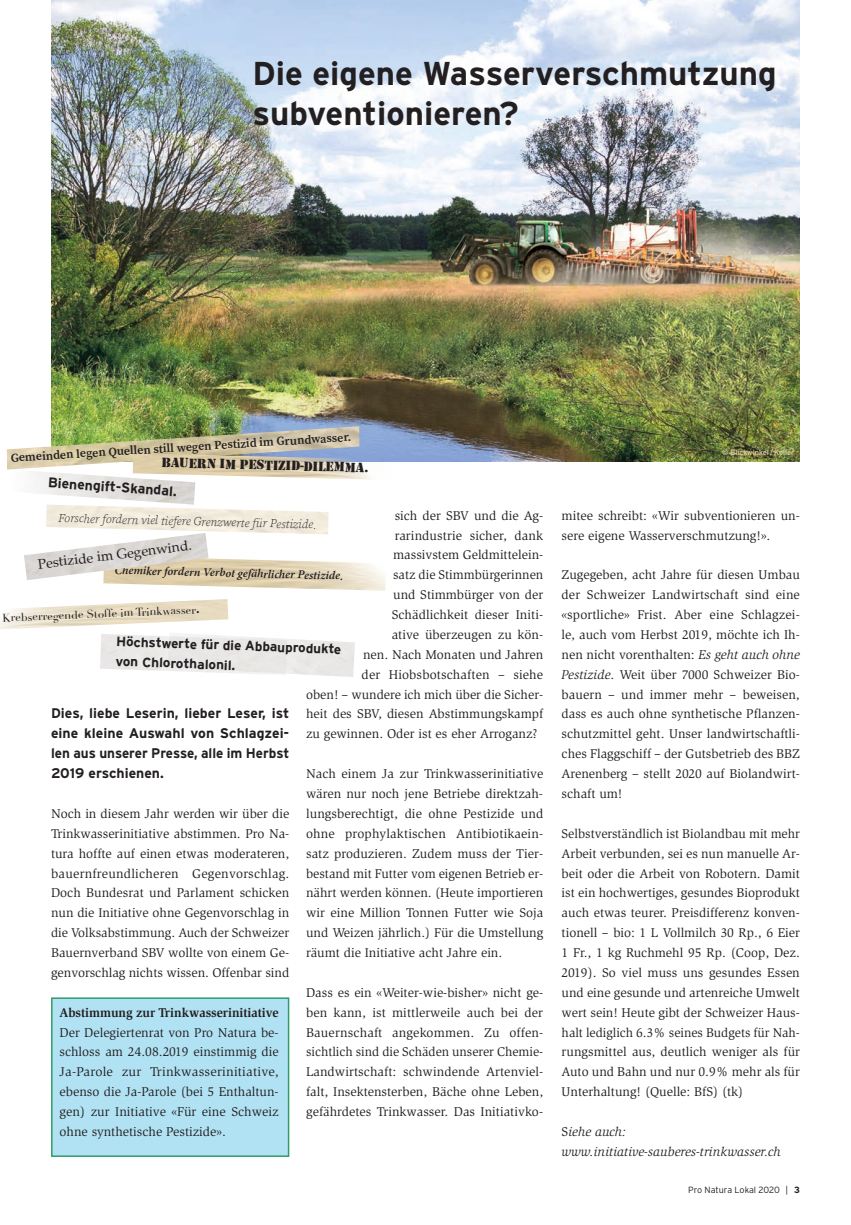
<style>
.page{position:relative;width:851px;height:1225px;background:#fff}
.page>*{position:absolute;margin:0;border:0;box-sizing:border-box;transform-origin:0 0}
._01_Haupttitel{font:700 33px "Interstate";color:#231f20}
._02_Lead{font:700 13.95px/19.8px "Interstate";color:#231f20;text-align:justify}
._02_Lead-2{font:13.95px "Stencil";color:#231f20}
._02_Lead-3{font:13.95px "Palatino";color:#231f20}
._02_Lead-4{font:700 13.5px/19.8px "Interstate";color:#231f20}
._03_Grundtext{font:13.05px/19.8px "Slimbach Std";color:#231f20;text-align:justify}
._02_Lead-5{font:13.05px/19.8px "Slimbach Std";color:#231f20;text-align:justify}
._03_Grundtext-2{font:italic 13.05px "Slimbach Std";color:#231f20}
._02_Lead-6{font:700 13.05px "Slimbach Std";letter-spacing:-.005em;color:#231f20;scale:.95 1}
._02_Lead-7{font:12px "Source Serif Variable";color:#231f20}
._02_Lead-8{font:italic 12px "Source Serif Variable";color:#231f20}
._02_Lead-9{font:italic 600 12px "Minion Pro";color:#231f20}
._02_Lead-10{font:11.25px "Didot";color:#231f20}
.t1{font:300 9px "Interstate";letter-spacing:-.01em;color:#231f20}
._05_Bildlegende{font:7.5px "Interstate";color:#ead3ae}
.s1{font-family:"Stencil"}
.s2{font-style:italic}
.s3{font-style:normal}
.s4{font-weight:700}
</style>
<div class="page">
<img style="left:51px;top:0;width:748px;height:462px">
<img style="left:7px;top:426px;width:352px;height:43px">
<img style="left:24px;top:534px;width:184px;height:46px">
<div style="left:51px;top:997px;width:238px;height:160px;background:#b1e2f3;border:2px solid #008247"></div>
<img style="left:133px;top:453px;width:258px;height:26px">
<img style="left:11px;top:469px;width:184px;height:35px">
<p class="_01_Haupttitel" style="left:252px;top:53px;width:525px">Die eigene Wasserverschmutzung</p>
<p class="_01_Haupttitel" style="left:252px;top:93px;width:268px">subventionieren?</p>
<p class="_02_Lead-7" style="left:10px;top:451px;width:342px;rotate:-4deg">Gemeinden legen Quellen still wegen Pestizid im Grundwasser.</p>
<p class="_02_Lead" style="left:49px;top:472px;width:130px;rotate:4deg">Bienengift-Skandal.</p>
<p class="_02_Lead-8" style="left:58px;top:511px;width:260px;rotate:1deg">Forscher fordern viel tiefere Grenzwerte für Pestizide.</p>
<p class="_02_Lead-3" style="left:36px;top:552px;width:156px;rotate:-7deg">Pestizide im Gegenwind.</p>
<p class="_02_Lead-10" style="left:2px;top:610px;width:199px;rotate:-2deg">Krebserregende Stoffe im Trinkwasser<span class="s1">.</span></p>
<p class="_02_Lead-4" style="left:116px;top:631px;width:227px;rotate:2deg">Höchstwerte für die Abbauprodukte von Chlorothalonil.</p>
<p class="_02_Lead-2" style="left:161px;top:455px;width:209px;rotate:1deg">Bauern im Pestizid-Dilemma.</p>
<p class="_03_Grundtext" style="left:394px;top:505px;width:150px">sich der SBV und die Ag-</p>
<p class="_03_Grundtext" style="left:394px;top:525px;width:150px">rarindustrie sicher, dank</p>
<p class="_03_Grundtext" style="left:393px;top:545px;width:151px">massivstem Geldmittelein-</p>
<p class="_03_Grundtext" style="left:393px;top:565px;width:152px">satz die Stimmbürgerinnen</p>
<p class="_03_Grundtext" style="left:393px;top:585px;width:151px">und Stimmbürger von der</p>
<p class="_03_Grundtext" style="left:391px;top:605px;width:153px">Schädlichkeit dieser Initi-</p>
<p class="_03_Grundtext" style="left:391px;top:625px;width:153px">ative überzeugen zu kön-</p>
<p class="_03_Grundtext" style="left:363px;top:644px;width:182px">nen. Nach Monaten und Jahren</p>
<p class="_03_Grundtext" style="left:361px;top:664px;width:183px">der Hiobsbotschaften – siehe</p>
<p class="_03_Grundtext" style="left:306px;top:684px;width:238px">oben! – wundere ich mich über die Sicher-</p>
<p class="_03_Grundtext" style="left:306px;top:704px;width:238px">heit des SBV, diesen Abstimmungskampf</p>
<p class="_03_Grundtext" style="left:306px;top:724px;width:233px">zu gewinnen. Oder ist es eher Arroganz?</p>
<p class="_03_Grundtext" style="left:306px;top:764px;width:239px">Nach einem Ja zur Trinkwasserinitiative wären nur noch jene Betriebe direktzah&shy;lungsberechtigt, die ohne Pestizide und ohne prophylaktischen Antibiotikaein&shy;satz produzieren. Zudem muss der Tier&shy;bestand mit Futter vom eigenen Betrieb er&shy;nährt werden können. (Heute importieren wir eine Million Tonnen Futter wie Soja und Weizen jährlich.) Für die Umstellung räumt die Initiative acht Jahre ein.</p>
<p class="_03_Grundtext" style="left:306px;top:982px;width:239px">Dass es ein «Weiter-wie-bisher» nicht ge&shy;ben kann, ist mittlerweile auch bei der Bauernschaft angekommen. Zu offen&shy;sichtlich sind die Schäden unserer Chemie-Landwirtschaft: schwindende Artenviel&shy;falt, Insektensterben, Bäche ohne Leben, gefährdetes Trinkwasser. Das Initiativko-</p>
<p class="_02_Lead-9" style="left:115px;top:562px;width:230px;rotate:1deg">Chemiker fordern Verbot gefährlicher Pestizide.</p>
<p class="_02_Lead" style="left:51px;top:703px;width:240px">Dies, liebe Leserin, lieber Leser, ist eine kleine Auswahl von Schlagzei&shy;len aus unserer Presse, alle im Herbst 2019 erschienen.</p>
<p class="_03_Grundtext" style="left:51px;top:803px;width:240px">Noch in diesem Jahr werden wir über die Trinkwasserinitiative abstimmen. Pro Na&shy;tura hoffte auf einen etwas moderateren, bauernfreundlicheren Gegenvorschlag.<br>Doch Bundesrat und Parlament schicken nun die Initiative ohne Gegenvorschlag in die Volksabstimmung. Auch der Schweizer Bauernverband SBV wollte von einem Ge&shy;genvorschlag nichts wissen. Offenbar sind</p>
<p class="_02_Lead-6" style="left:60px;top:1004px;width:232px">Abstimmung zur Trinkwasserinitiative</p>
<p class="_02_Lead-5" style="left:60px;top:1022px;width:221px">Der Delegiertenrat von Pro Natura be&shy;schloss am 24.08.2019 einstimmig die Ja-Parole zur Trinkwasserinitiative, ebenso die Ja-Parole (bei 5 Enthaltun&shy;gen) zur Initiative «Für eine Schweiz ohne synthetische Pestizide».</p>
<p class="_05_Bildlegende" style="left:722px;top:448px;width:74px">© Blickwinkel /Keller</p>
<p class="_03_Grundtext" style="left:561px;top:505px;width:240px">mitee schreibt: «Wir subventionieren un&shy;sere eigene Wasserverschmutzung!».</p>
<p class="_03_Grundtext" style="left:561px;top:565px;width:240px">Zugegeben, acht Jahre für diesen Umbau der Schweizer Landwirtschaft sind eine «sportliche» Frist. Aber eine Schlagzei&shy;le, auch vom Herbst 2019, möchte ich Ih&shy;nen nicht vorenthalten: <span class="s2">Es geht auch ohne Pestizide</span>. Weit über 7000 Schweizer Bio&shy;bauern – und immer mehr – beweisen, dass es auch ohne synthetische Pflanzen&shy;schutzmittel geht. Unser landwirtschaftli&shy;ches Flaggschiff – der Gutsbetrieb des BBZ Arenenberg – stellt 2020 auf Biolandwirt&shy;schaft um!</p>
<p class="_03_Grundtext" style="left:561px;top:823px;width:240px">Selbstverständlich ist Biolandbau mit mehr Arbeit verbunden, sei es nun manuelle Ar&shy;beit oder die Arbeit von Robotern. Damit ist ein hochwertiges, gesundes Bioprodukt auch etwas teurer. Preisdifferenz konven&shy;tionell – bio: 1 L Vollmilch 30 Rp., 6 Eier 1 Fr., 1 kg Ruchmehl 95 Rp. (Coop, Dez.<br>2019). So viel muss uns gesundes Essen und eine gesunde und artenreiche Umwelt wert sein! Heute gibt der Schweizer Haus&shy;halt lediglich 6.3% seines Budgets für Nah&shy;rungsmittel aus, deutlich weniger als für Auto und Bahn und nur 0.9% mehr als für Unterhaltung! (Quelle: BfS) (tk)</p>
<p class="_03_Grundtext-2" style="left:561px;top:1124px;width:66px"><span class="s3">S</span>iehe auch:</p>
<p class="_03_Grundtext-2" style="left:561px;top:1144px;width:221px">www.initiative-sauberes-trinkwasser.ch</p>
<p class="t1" style="left:688px;top:1184px;width:113px">Pro Natura Lokal 2020 | <span class="s4">3</span></p>
</div>
